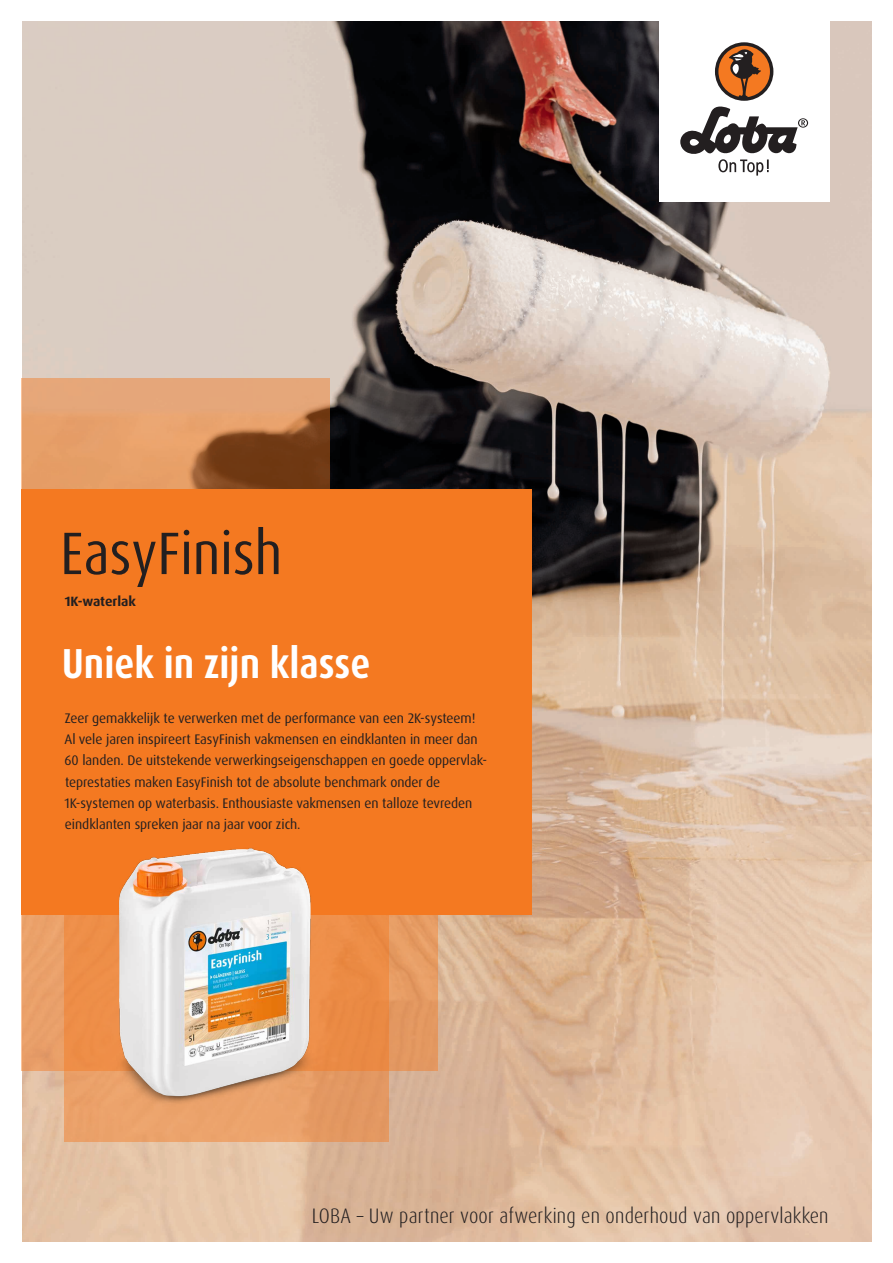
<style>
.page{position:relative;width:893px;height:1263px;background:#fff}
.page>*{position:absolute;margin:0;border:0;box-sizing:border-box;transform-origin:0 0}
.t1{font:condensed 60px "Dax Pro";color:#231f20}
.t2{font:700 condensed 42px "Dax Pro";color:#fff}
.t3{font:300 condensed 21px "Dax Pro";letter-spacing:.01em;color:#231f20}
.t4{font:13.8px/21.3px "Dax Pro";letter-spacing:-.005em;color:#231f20}
.t5{font:700 13.5px "Dax Pro";color:#231f20}
</style>
<div class="page">
<img style="left:22px;top:21px;width:850px;height:1221px">
<svg style="left:21px;top:378px;width:309px;height:111px"></svg>
<div style="left:21px;top:581px;width:417px;height:489px;background:#e69b63"></div>
<div style="left:21px;top:489px;width:510px;height:425px;background:#f47921"></div>
<svg style="left:64px;top:914px;width:324px;height:228px"></svg>
<div style="left:659px;top:0;width:170px;height:202px;background:#fff"></div>
<svg style="left:680px;top:106px;width:128px;height:70px"></svg>
<div style="left:715px;top:42px;width:58px;height:59px;background:#231f20;border-radius:50%"></div>
<svg style="left:718px;top:45px;width:52px;height:52px"></svg>
<img style="left:37px;top:848px;width:303px;height:266px">
<h1 class="t1" style="left:60px;top:515px;width:223px">EasyFinish</h1>
<p class="t5" style="left:65px;top:592px;width:73px">1K-waterlak</p>
<h2 class="t2" style="left:62px;top:636px;width:310px">Uniek in zijn klasse</h2>
<p class="t4" style="left:64px;top:707px;width:424px">Zeer gemakkelijk te verwerken met de performance van een 2K-systeem!<br>Al vele jaren inspireert EasyFinish vakmensen en eindklanten in meer dan 60 landen. De uitstekende verwerkingseigenschappen en goede oppervlak&shy;teprestaties maken EasyFinish tot de absolute benchmark onder de 1K-systemen op waterbasis. Enthousiaste vakmensen en talloze tevreden eindklanten spreken jaar na jaar voor zich.</p>
<h3 class="t3" style="left:312px;top:1202px;width:518px">LOBA – Uw partner voor afwerking en onderhoud van oppervlakken</h3>
</div>
